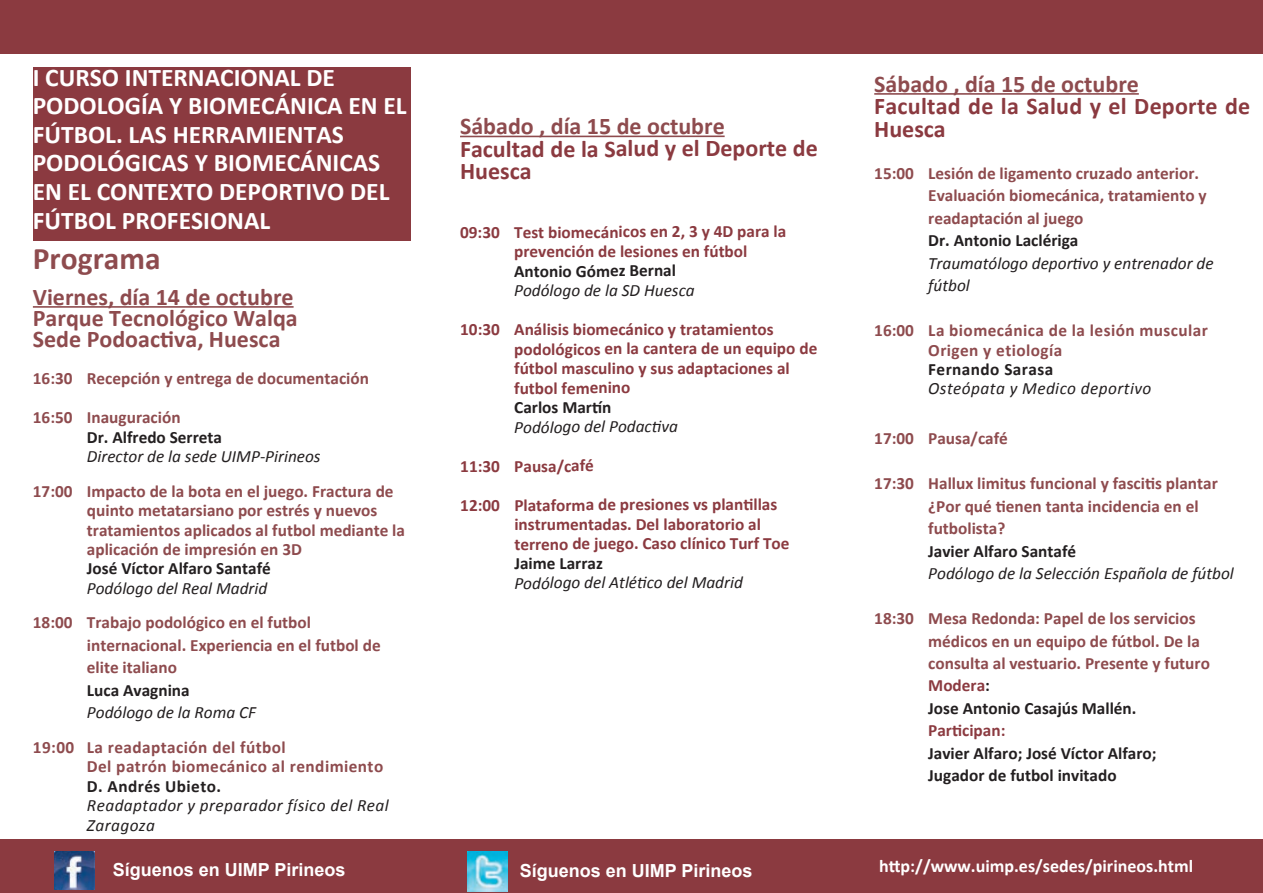
<style>
.page{position:relative;width:1263px;height:893px;background:#fff}
.page>*{position:absolute;margin:0;border:0;box-sizing:border-box;transform-origin:0 0}
.t1{font:700 31.5px "Calibri";color:#8e4b4e}
.t2{font:700 25.5px/28.5px "Calibri";color:#fff}
.t3{font:700 24px/21px "Calibri";color:#8e4b4e}
.t4{font:700 24px/22.6px "Calibri";color:#8b3a40}
.t5{font:700 18px "Arial";color:#fff}
.t6{font:700 18px "Calibri";color:#fff}
.t7{font:700 17.25px/22.5px "Calibri";color:#8e4b4e}
.t8{font:700 17.25px/19.5px "Calibri";color:#8b3a40}
.t9{font:italic 17.25px/22.5px "Calibri";color:#231f20}
.t10{font:700 17.25px/22.5px "Calibri";color:#231f20}
.t11{font:700 17.25px/19.5px "Calibri";letter-spacing:.025em;color:#8e4b4e}
.t12{font:italic 17.25px/19.5px "Calibri";letter-spacing:.025em;color:#231f20}
.t13{font:700 17.25px "Calibri";letter-spacing:.025em;color:#231f20}
.s1{color:#8b3a40}
.s2{color:#231f20}
</style>
<div class="page">
<div style="left:0;top:0;width:1263px;height:54px;background:#8b3a40"></div>
<div style="left:0;top:839px;width:1263px;height:54px;background:#8b3a40"></div>
<hr style="left:33px;top:306px;width:261px;height:2px;background:#8e4b4e">
<hr style="left:460px;top:136px;width:265px;height:1px;background:#8e4b4e">
<hr style="left:874px;top:93px;width:265px;height:2px;background:#8e4b4e">
<div style="left:33px;top:67px;width:378px;height:173px;background:#8b3a40"></div>
<img style="left:54px;top:851px;width:40px;height:39px">
<img style="left:468px;top:851px;width:40px;height:40px">
<h2 class="t2" style="left:33px;top:65px;width:375px">I CURSO INTERNACIONAL DE<br>PODOLOGÍA Y BIOMECÁNICA EN EL<br>FÚTBOL. LAS HERRAMIENTAS<br>PODOLÓGICAS Y BIOMECÁNICAS<br>EN EL CONTEXTO DEPORTIVO DEL<br>FÚTBOL PROFESIONAL</h2>
<h1 class="t1" style="left:33px;top:245px;width:129px">Programa</h1>
<h3 class="t3" style="left:33px;top:288px;width:266px">Viernes, día 14 de octubre<br>Parque Tecnológico Walqa<br>Sede Podoactiva, Huesca</h3>
<p class="t7" style="left:33px;top:368px;width:338px">16:30 Recepción y entrega de documentación</p>
<p class="t7" style="left:33px;top:407px;width:149px">16:50 Inauguración</p>
<p class="t10" style="left:87px;top:427px;width:137px">Dr. Alfredo Serreta</p>
<p class="t9" style="left:87px;top:446px;width:235px">Director de la sede UIMP-Pirineos</p>
<p class="t7" style="left:87px;top:482px;width:320px;line-height:19.5px;text-indent:-54px">17:00 Impacto de la bota en el juego. Fractura de quinto metatarsiano por estrés y nuevos tratamientos aplicados al futbol mediante la aplicación de impresión en 3D</p>
<p class="t10" style="left:87px;top:559px;width:185px">José Víctor Alfaro Santafé</p>
<p class="t9" style="left:87px;top:578px;width:182px">Podólogo del Real Madrid</p>
<p class="t7" style="left:87px;top:613px;width:295px;text-indent:-54px">18:00 Trabajo podológico en el futbol internacional. Experiencia en el futbol de elite italiano</p>
<p class="t10" style="left:87px;top:680px;width:104px">Luca Avagnina</p>
<p class="t9" style="left:87px;top:703px;width:171px">Podólogo de la Roma CF</p>
<p class="t11" style="left:87px;top:739px;width:298px;text-indent:-54px">19:00 La readaptación del fútbol<br>Del patrón biomecánico al rendimiento</p>
<p class="t13" style="left:87px;top:779px;width:136px">D. Andrés Ubieto.</p>
<p class="t12" style="left:87px;top:797px;width:303px">Readaptador y preparador físico del Real<br>Zaragoza</p>
<h3 class="t3" style="left:460px;top:117px;width:266px">Sábado , día 15 de octubre</h3>
<h3 class="t4" style="left:460px;top:139px;width:359px">Facultad de la Salud y el Deporte de<br>Huesca</h3>
<p class="t8" style="left:514px;top:223px;width:274px;text-indent:-54px">09:30 Test biomecánicos en 2, 3 y 4D para la prevención de lesiones en fútbol</p>
<p class="t10" style="left:514px;top:261px;width:163px">Antonio Gómez Bernal</p>
<p class="t9" style="left:514px;top:280px;width:182px">Podólogo de la SD Huesca</p>
<p class="t8" style="left:514px;top:321px;width:305px;text-indent:-54px">10:30 Análisis biomecánico y tratamientos podológicos en la cantera de un equipo de fútbol masculino y sus adaptaciones al futbol femenino</p>
<p class="t10" style="left:514px;top:397px;width:99px">Carlos Martín</p>
<p class="t9" style="left:514px;top:417px;width:165px">Podólogo del Podactiva</p>
<p class="t8" style="left:460px;top:457px;width:135px">11:30 Pausa/café</p>
<p class="t8" style="left:514px;top:496px;width:277px;text-indent:-54px">12:00 Plataforma de presiones vs plantillas instrumentadas. Del laboratorio al terreno de juego. Caso clínico Turf Toe</p>
<p class="t10" style="left:514px;top:553px;width:90px">Jaime Larraz</p>
<p class="t9" style="left:514px;top:573px;width:230px">Podólogo del Atlético del Madrid</p>
<h3 class="t3" style="left:874px;top:75px;width:266px">Sábado , día 15 de octubre</h3>
<h3 class="t4" style="left:874px;top:97px;width:378px">Facultad de la Salud y el Deporte de<br>Huesca</h3>
<p class="t7" style="left:928px;top:163px;width:280px;text-indent:-54px">15:00 Lesión de ligamento cruzado anterior.<br>Evaluación biomecánica, tratamiento y readaptación al juego</p>
<p class="t10" style="left:928px;top:230px;width:152px">Dr. Antonio Laclériga</p>
<p class="t9" style="left:928px;top:253px;width:287px">Traumatólogo deportivo y entrenador de fútbol</p>
<p class="t11" style="left:928px;top:322px;width:281px;text-indent:-54px">16:00 La biomecánica de la lesión muscular<br>Origen y etiología</p>
<p class="t13" style="left:928px;top:362px;width:126px">Fernando Sarasa</p>
<p class="t12" style="left:928px;top:380px;width:225px">Osteópata y Medico deportivo</p>
<p class="t7" style="left:874px;top:428px;width:135px">17:00 Pausa/café</p>
<p class="t7" style="left:928px;top:473px;width:291px;text-indent:-54px">17:30 Hallux limitus funcional y fascitis plantar ¿Por qué tienen tanta incidencia en el futbolista?</p>
<p class="t10" style="left:928px;top:541px;width:149px">Javier Alfaro Santafé</p>
<p class="t9" style="left:928px;top:563px;width:307px">Podólogo de la Selección Española de fútbol</p>
<p class="t7" style="left:928px;top:608px;width:283px;text-indent:-54px">18:30 Mesa Redonda: Papel de los servicios médicos en un equipo de fútbol. De la consulta al vestuario. Presente y futuro<br><span class="s1">Modera</span><span class="s2">:<br>Jose Antonio Casajús Mallén.</span></p>
<p class="t8" style="left:928px;top:722px;width:79px">Participan:</p>
<p class="t10" style="left:928px;top:743px;width:230px">Javier Alfaro; José Víctor Alfaro;<br>Jugador de futbol invitado</p>
<p class="t5" style="left:113px;top:859px;width:234px">Síguenos en UIMP Pirineos</p>
<p class="t5" style="left:520px;top:860px;width:234px">Síguenos en UIMP Pirineos</p>
<p class="t6" style="left:879px;top:859px;width:315px">http://www.uimp.es/sedes/pirineos.html</p>
</div>
